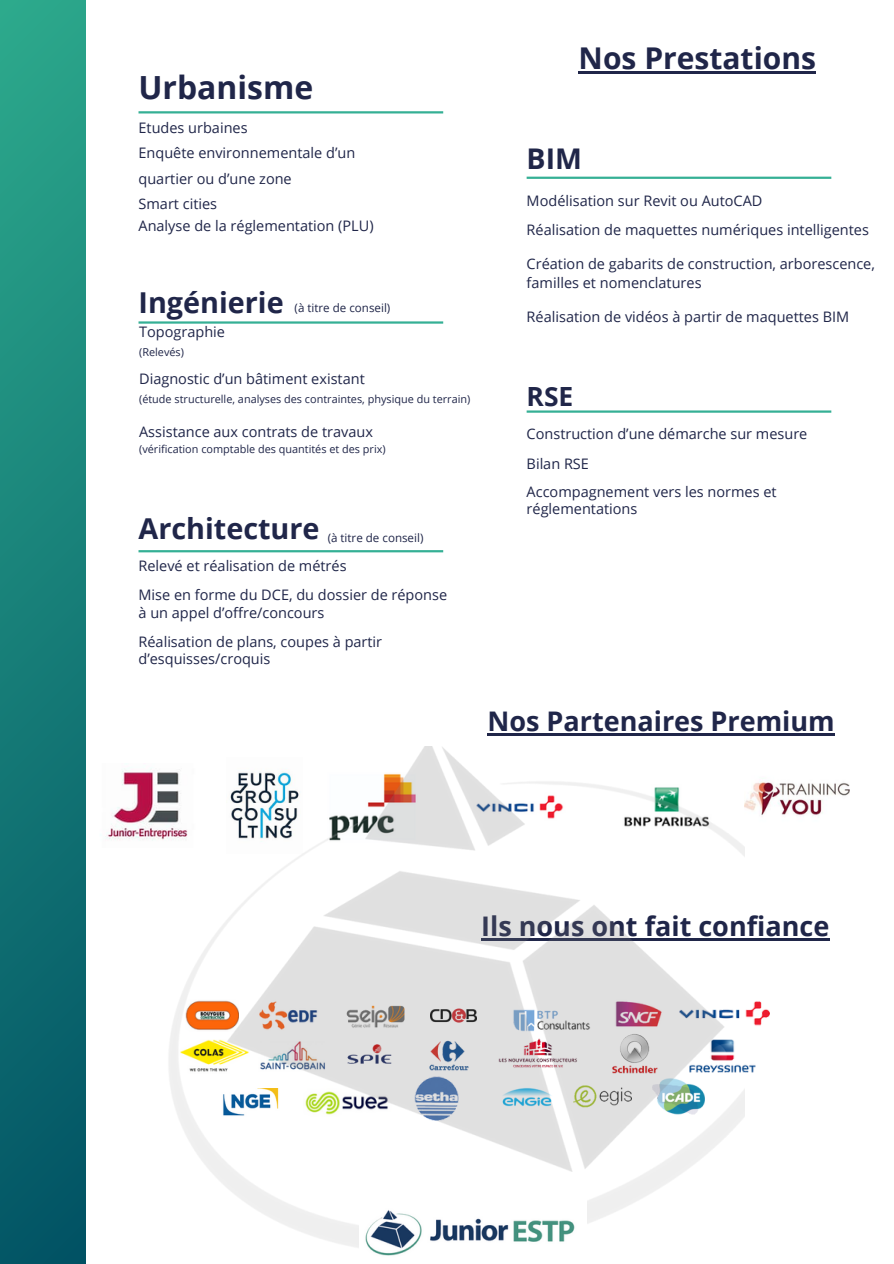
<style>
.page{position:relative;width:894px;height:1264px;background:#fff}
.page>*{position:absolute;margin:0;border:0;box-sizing:border-box;transform-origin:0 0}
.t1{font:700 31.8px "Open Sans";color:#202649}
.t2{font:700 30px "Open Sans";color:#202649}
.t3{font:700 28.8px "Open Sans";color:#202649}
.t4{font:700 28.5px "Open Sans";color:#202649}
.t5{font:700 27px "Open Sans";color:#202649}
.t6{font:700 26.4px "Open Sans";color:#202649}
.t7{font:14.55px/25.3px "Open Sans";color:#202649}
.t8{font:11.55px "Open Sans";color:#202649}
.t9{font:10.8px "Open Sans";color:#202649}
</style>
<div class="page">
<hr style="left:578px;top:71px;width:237px;height:2px;background:#202649">
<hr style="left:481px;top:938px;width:348px;height:2px;background:#202649">
<hr style="left:138px;top:111px;width:305px;height:2px;background:#35b095">
<hr style="left:487px;top:733px;width:347px;height:2px;background:#202649">
<hr style="left:526px;top:177px;width:305px;height:2px;background:#35b095">
<hr style="left:526px;top:410px;width:305px;height:3px;background:#35b095">
<hr style="left:138px;top:321px;width:305px;height:2px;background:#35b095">
<hr style="left:138px;top:550px;width:305px;height:2px;background:#35b095">
<div style="left:0;top:0;width:86px;height:1263px;background:linear-gradient(to bottom,#2ca88b,#025465)"></div>
<img style="left:744px;top:1064px;width:11px;height:9px">
<img style="left:745px;top:1001px;width:24px;height:25px">
<img style="left:105px;top:770px;width:60px;height:71px">
<img style="left:165px;top:746px;width:579px;height:502px">
<img style="left:359px;top:1197px;width:227px;height:59px">
<img style="left:744px;top:780px;width:105px;height:37px">
<h3 class="t1" style="left:138px;top:65px;width:176px">Urbanisme</h3>
<p class="t7" style="left:138px;top:115px;width:218px">Etudes urbaines<br>Enquête environnementale d’un quartier ou d’une zone<br>Smart cities</p>
<p class="t7" style="left:138px;top:212px;width:236px">Analyse de la réglementation (PLU)</p>
<p class="t3" style="left:138px;top:282px;width:147px">Ingénierie</p>
<p class="t7" style="left:139px;top:319px;width:87px">Topographie</p>
<p class="t9" style="left:139px;top:344px;width:46px">(Relevés)</p>
<p class="t7" style="left:139px;top:365px;width:227px">Diagnostic d’un bâtiment existant</p>
<p class="t9" style="left:139px;top:391px;width:332px">(étude structurelle, analyses des contraintes, physique du terrain)</p>
<p class="t7" style="left:139px;top:419px;width:235px">Assistance aux contrats de travaux</p>
<p class="t9" style="left:139px;top:442px;width:248px">(vérification comptable des quantités et des prix)</p>
<p class="t8" style="left:294px;top:300px;width:97px">(à titre de conseil)</p>
<p class="t3" style="left:138px;top:508px;width:182px">Architecture</p>
<p class="t7" style="left:138px;top:553px;width:209px">Relevé et réalisation de métrés</p>
<p class="t7" style="left:138px;top:585px;width:310px;line-height:18.1px">Mise en forme du DCE, du dossier de réponse à un appel d’offre/concours</p>
<p class="t7" style="left:138px;top:633px;width:245px;line-height:17px">Réalisation de plans, coupes à partir d’esquisses/croquis</p>
<p class="t8" style="left:327px;top:529px;width:97px">(à titre de conseil)</p>
<h1 class="t2" style="left:578px;top:37px;width:239px">Nos Prestations</h1>
<p class="t4" style="left:526px;top:138px;width:57px">BIM</p>
<p class="t7" style="left:526px;top:188px;width:237px">Modélisation sur Revit ou AutoCAD</p>
<p class="t7" style="left:526px;top:217px;width:344px">Réalisation de maquettes numériques intelligentes</p>
<p class="t7" style="left:526px;top:253px;width:350px;line-height:19.4px">Création de gabarits de construction, arborescence, familles et nomenclatures</p>
<p class="t7" style="left:526px;top:303px;width:324px">Réalisation de vidéos à partir de maquettes BIM</p>
<h1 class="t6" style="left:526px;top:378px;width:48px">RSE</h1>
<p class="t7" style="left:526px;top:421px;width:282px">Construction d’une démarche sur mesure</p>
<p class="t7" style="left:526px;top:451px;width:64px">Bilan RSE</p>
<p class="t7" style="left:526px;top:483px;width:251px;line-height:17px">Accompagnement vers les normes et réglementations</p>
<p class="t5" style="left:487px;top:702px;width:349px">Nos Partenaires Premium</p>
<h4 class="t5" style="left:481px;top:907px;width:349px">Ils nous ont fait confiance</h4>
</div>
